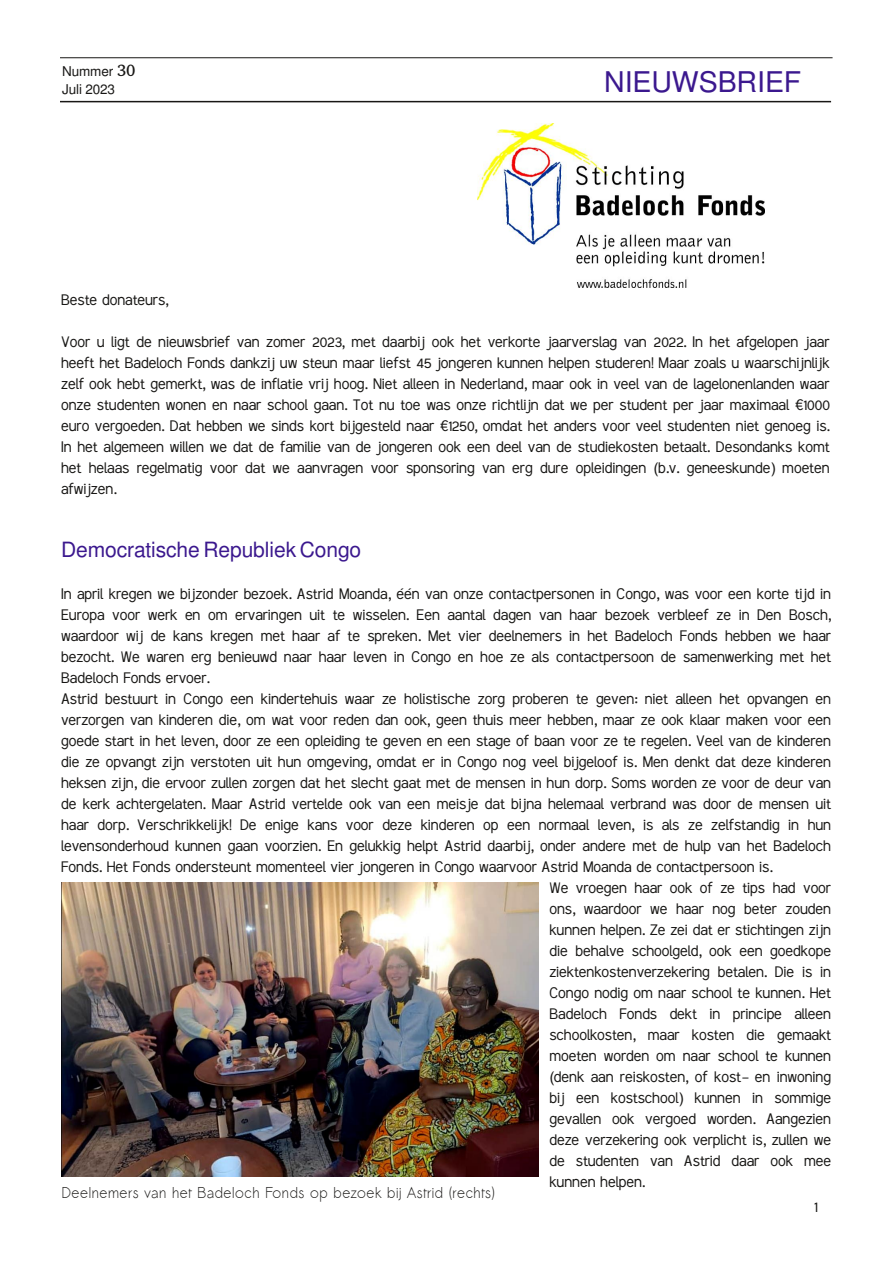
<style>
.page{position:relative;width:893px;height:1263px;background:#fff}
.page>*{position:absolute;margin:0;border:0;box-sizing:border-box;transform-origin:0 0}
.t1{font:28.5px "Cortoba";letter-spacing:-.005em;color:#3b188e}
.t2{font:21px "Cortoba";letter-spacing:-.005em;color:#3b188e}
.t3{font:18px/21px "Meera";letter-spacing:-.005em;color:#181715;text-align:justify}
.t4{font:15px "Sawasdee";letter-spacing:-.005em;color:#181715}
.t5{font:13.5px/18px "Cortoba";letter-spacing:-.01em;color:#181715}
.s1{font-family:"Abyssinica SIL";font-size:18px}
</style>
<div class="page">
<hr style="left:60px;top:57px;width:772px;height:1px;background:#181715">
<hr style="left:60px;top:101px;width:771px;height:1px;background:#181715">
<img style="left:477px;top:123px;width:287px;height:164px">
<img style="left:61px;top:882px;width:477px;height:295px">
<p class="t5" style="left:62px;top:62px;width:75px">Nummer <span class="s1">30<br></span>Juli 2023</p>
<h1 class="t1" style="left:604px;top:57px;width:199px">NIEUWSBRIEF</h1>
<p class="t3" style="left:61px;top:291px;width:109px">Beste donateurs,</p>
<p class="t3" style="left:61px;top:333px;width:770px">Voor u ligt de nieuwsbrief van zomer 2023, met daarbij ook het verkorte jaarverslag van 2022. In het afgelopen jaar heeft het Badeloch Fonds dankzij uw steun maar liefst 45 jongeren kunnen helpen studeren! Maar zoals u waarschijnlijk zelf ook hebt gemerkt, was de inflatie vrij hoog. Niet alleen in Nederland, maar ook in veel van de lagelonenlanden waar onze studenten wonen en naar school gaan. Tot nu toe was onze richtlijn dat we per student per jaar maximaal €1000 euro vergoeden. Dat hebben we sinds kort bijgesteld naar €1250, omdat het anders voor veel studenten niet genoeg is.<br>In het algemeen willen we dat de familie van de jongeren ook een deel van de studiekosten betaalt. Desondanks komt het helaas regelmatig voor dat we aanvragen voor sponsoring van erg dure opleidingen (b.v. geneeskunde) moeten afwijzen.</p>
<p class="t2" style="left:61px;top:531px;width:302px">Democratische Republiek Congo</p>
<p class="t3" style="left:61px;top:585px;width:771px">In april kregen we bijzonder bezoek. Astrid Moanda, één van onze contactpersonen in Congo, was voor een korte tijd in</p>
<p class="t3" style="left:61px;top:606px;width:771px">Europa voor werk en om ervaringen uit te wisselen. Een aantal dagen van haar bezoek verbleef ze in Den Bosch,</p>
<p class="t3" style="left:61px;top:627px;width:771px">waardoor wij de kans kregen met haar af te spreken. Met vier deelnemers in het Badeloch Fonds hebben we haar</p>
<p class="t3" style="left:61px;top:648px;width:772px">bezocht. We waren erg benieuwd naar haar leven in Congo en hoe ze als contactpersoon de samenwerking met het</p>
<p class="t3" style="left:61px;top:669px;width:150px">Badeloch Fonds ervoer.</p>
<p class="t3" style="left:61px;top:690px;width:771px">Astrid bestuurt in Congo een kindertehuis waar ze holistische zorg proberen te geven: niet alleen het opvangen en</p>
<p class="t3" style="left:61px;top:711px;width:771px">verzorgen van kinderen die, om wat voor reden dan ook, geen thuis meer hebben, maar ze ook klaar maken voor een</p>
<p class="t3" style="left:61px;top:732px;width:771px">goede start in het leven, door ze een opleiding te geven en een stage of baan voor ze te regelen. Veel van de kinderen</p>
<p class="t3" style="left:61px;top:753px;width:771px">die ze opvangt zijn verstoten uit hun omgeving, omdat er in Congo nog veel bijgeloof is. Men denkt dat deze kinderen</p>
<p class="t3" style="left:61px;top:774px;width:771px">heksen zijn, die ervoor zullen zorgen dat het slecht gaat met de mensen in hun dorp. Soms worden ze voor de deur van</p>
<p class="t3" style="left:61px;top:795px;width:772px">de kerk achtergelaten. Maar Astrid vertelde ook van een meisje dat bijna helemaal verbrand was door de mensen uit</p>
<p class="t3" style="left:61px;top:816px;width:771px">haar dorp. Verschrikkelijk! De enige kans voor deze kinderen op een normaal leven, is als ze zelfstandig in hun</p>
<p class="t3" style="left:61px;top:837px;width:771px">levensonderhoud kunnen gaan voorzien. En gelukkig helpt Astrid daarbij, onder andere met de hulp van het Badeloch</p>
<p class="t3" style="left:61px;top:858px;width:713px">Fonds. Het Fonds ondersteunt momenteel vier jongeren in Congo waarvoor Astrid Moanda de contactpersoon is.</p>
<p class="t3" style="left:549px;top:879px;width:283px">We vroegen haar ook of ze tips had voor</p>
<p class="t3" style="left:549px;top:900px;width:283px">ons, waardoor we haar nog beter zouden</p>
<p class="t3" style="left:549px;top:921px;width:283px">kunnen helpen. Ze zei dat er stichtingen zijn</p>
<p class="t3" style="left:549px;top:942px;width:283px">die behalve schoolgeld, ook een goedkope</p>
<p class="t3" style="left:549px;top:963px;width:283px">ziektenkostenverzekering betalen. Die is in</p>
<p class="t3" style="left:549px;top:984px;width:283px">Congo nodig om naar school te kunnen. Het</p>
<p class="t3" style="left:549px;top:1005px;width:283px">Badeloch Fonds dekt in principe alleen</p>
<p class="t3" style="left:549px;top:1026px;width:283px">schoolkosten, maar kosten die gemaakt</p>
<p class="t3" style="left:549px;top:1047px;width:283px">moeten worden om naar school te kunnen</p>
<p class="t3" style="left:549px;top:1068px;width:283px">(denk aan reiskosten, of kost- en inwoning</p>
<p class="t3" style="left:549px;top:1089px;width:283px">bij een kostschool) kunnen in sommige</p>
<p class="t3" style="left:549px;top:1110px;width:283px">gevallen ook vergoed worden. Aangezien</p>
<p class="t3" style="left:549px;top:1131px;width:283px">deze verzekering ook verplicht is, zullen we</p>
<p class="t3" style="left:549px;top:1152px;width:283px">de studenten van Astrid daar ook mee</p>
<p class="t3" style="left:549px;top:1173px;width:97px">kunnen helpen.</p>
<p class="t4" style="left:61px;top:1181px;width:435px">Deelnemers van het Badeloch Fonds op bezoek bij Astrid (rechts)</p>
<p class="t3" style="left:814px;top:1197px;width:5px">1</p>
</div>
